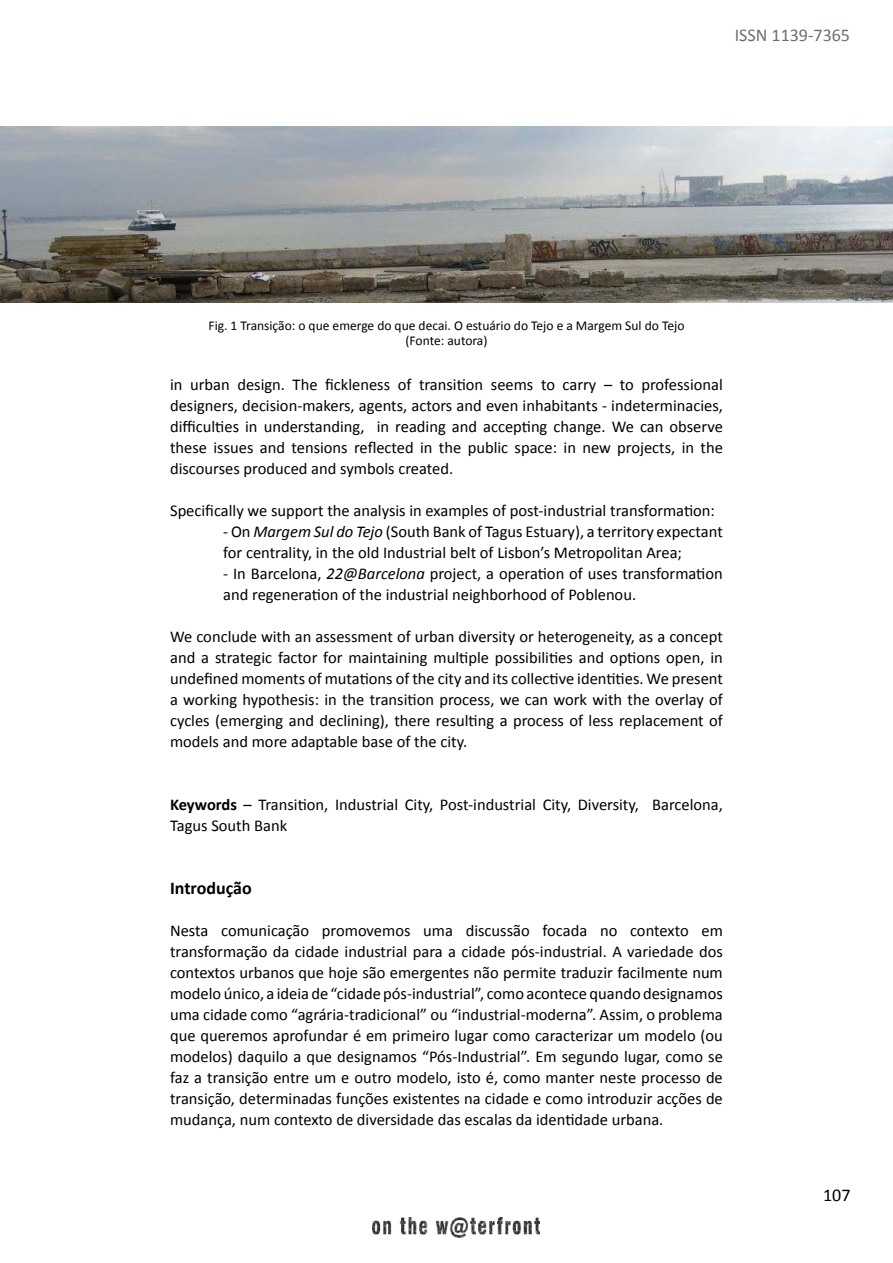
<style>
.page{position:relative;width:893px;height:1263px;background:#fff}
.page>*{position:absolute;margin:0;border:0;box-sizing:border-box;transform-origin:0 0}
.t1{font:18px "Calibri";color:#726e69}
.t2{font:700 18px "Calibri";color:#000}
.t3{font:18px "Calibri";color:#000}
.t4{font:16.5px/21px "Calibri";color:#000;text-align:justify}
.t5{font:13.5px/15px "Calibri";color:#000;text-align:center}
.s1{font-style:italic}
.s2{font-weight:700}
</style>
<div class="page">
<img style="left:373px;top:1218px;width:166px;height:19px">
<img style="left:0;top:126px;width:893px;height:177px">
<p class="t1" style="left:735px;top:24px;width:117px">ISSN 1139-7365</p>
<p class="t5" style="left:208px;top:319px;width:477px">Fig. 1 Transição: o que emerge do que decai. O estuário do Tejo e a Margem Sul do Tejo (Fonte: autora)</p>
<p class="t4" style="left:170px;top:374px;width:554px">in urban design. The fickleness of transition seems to carry – to professional designers, decision-makers, agents, actors and even inhabitants - indeterminacies, difficulties in understanding, in reading and accepting change. We can observe these issues and tensions reflected in the public space: in new projects, in the discourses produced and symbols created.</p>
<p class="t4" style="left:170px;top:500px;width:546px">Specifically we support the analysis in examples of post-industrial transformation:</p>
<p class="t4" style="left:223px;top:521px;width:501px">- On <span class="s1">Margem Sul do Tejo</span> (South Bank of Tagus Estuary), a territory expectant for centrality, in the old Industrial belt of Lisbon’s Metropolitan Area;</p>
<p class="t4" style="left:223px;top:563px;width:501px">- In Barcelona, <span class="s1">22@Barcelona</span> project, a operation of uses transformation and regeneration of the industrial neighborhood of Poblenou.</p>
<p class="t4" style="left:170px;top:626px;width:554px">We conclude with an assessment of urban diversity or heterogeneity, as a concept and a strategic factor for maintaining multiple possibilities and options open, in undefined moments of mutations of the city and its collective identities. We present a working hypothesis: in the transition process, we can work with the overlay of cycles (emerging and declining), there resulting a process of less replacement of models and more adaptable base of the city.</p>
<p class="t4" style="left:170px;top:794px;width:554px"><span class="s2">Keywords</span> – Transition, Industrial City, Post-industrial City, Diversity, Barcelona,<br>Tagus South Bank</p>
<p class="t2" style="left:170px;top:877px;width:83px">Introdução</p>
<p class="t4" style="left:170px;top:920px;width:554px">Nesta comunicação promovemos uma discussão focada no contexto em transformação da cidade industrial para a cidade pós-industrial. A variedade dos contextos urbanos que hoje são emergentes não permite traduzir facilmente num modelo único, a ideia de “cidade pós-industrial”, como acontece quando designamos uma cidade como “agrária-tradicional” ou “industrial-moderna”. Assim, o problema que queremos aprofundar é em primeiro lugar como caracterizar um modelo (ou modelos) daquilo a que designamos “Pós-Industrial”. Em segundo lugar, como se faz a transição entre um e outro modelo, isto é, como manter neste processo de transição, determinadas funções existentes na cidade e como introduzir acções de mudança, num contexto de diversidade das escalas da identidade urbana.</p>
<p class="t3" style="left:823px;top:1184px;width:29px">107</p>
</div>
